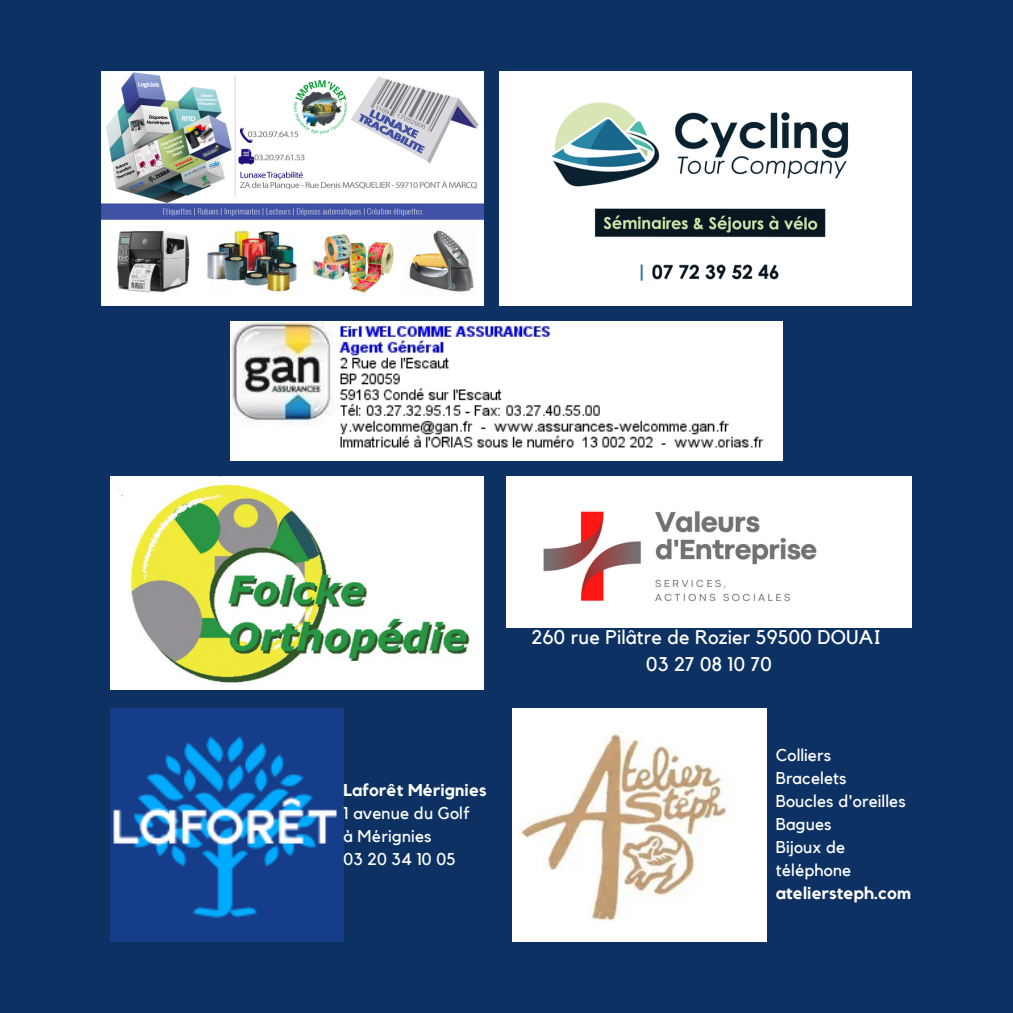
<style>
.page{position:relative;width:1013px;height:1013px;background:#fff}
.page>*{position:absolute;margin:0;border:0;box-sizing:border-box;transform-origin:0 0}
.t1{font:19.75px "Kollektif";letter-spacing:.01em;color:#fff}
.t2{font:17px/23px "Kollektif";letter-spacing:.01em;color:#fff}
.t3{font:700 17px "Kollektif";letter-spacing:.01em;color:#fff}
</style>
<div class="page">
<div style="left:0;top:0;width:1012px;height:1012px;background:#0c3162"></div>
<img style="left:231px;top:321px;width:551px;height:140px">
<img style="left:101px;top:71px;width:382px;height:235px">
<img style="left:111px;top:476px;width:373px;height:213px">
<img style="left:499px;top:71px;width:412px;height:235px">
<img style="left:506px;top:476px;width:405px;height:151px">
<img style="left:111px;top:708px;width:232px;height:233px">
<img style="left:513px;top:708px;width:253px;height:233px">
<p class="t3" style="left:343px;top:782px;width:145px">Laforêt Mérignies</p>
<p class="t2" style="left:343px;top:802px;width:127px">1 avenue du Golf</p>
<p class="t2" style="left:343px;top:825px;width:90px">à Mérignies</p>
<p class="t2" style="left:343px;top:848px;width:114px">03 20 34 10 05</p>
<p class="t1" style="left:531px;top:628px;width:351px">260 rue Pilâtre de Rozier 59500 DOUAI</p>
<p class="t1" style="left:646px;top:655px;width:127px">03 27 08 10 70</p>
<p class="t2" style="left:775px;top:744px;width:57px">Colliers</p>
<p class="t2" style="left:775px;top:767px;width:72px">Bracelets</p>
<p class="t2" style="left:775px;top:790px;width:131px">Boucles d'oreilles</p>
<p class="t2" style="left:775px;top:813px;width:57px">Bagues</p>
<p class="t2" style="left:775px;top:836px;width:77px">Bijoux de téléphone</p>
<p class="t3" style="left:775px;top:885px;width:137px">ateliersteph.com</p>
</div>
